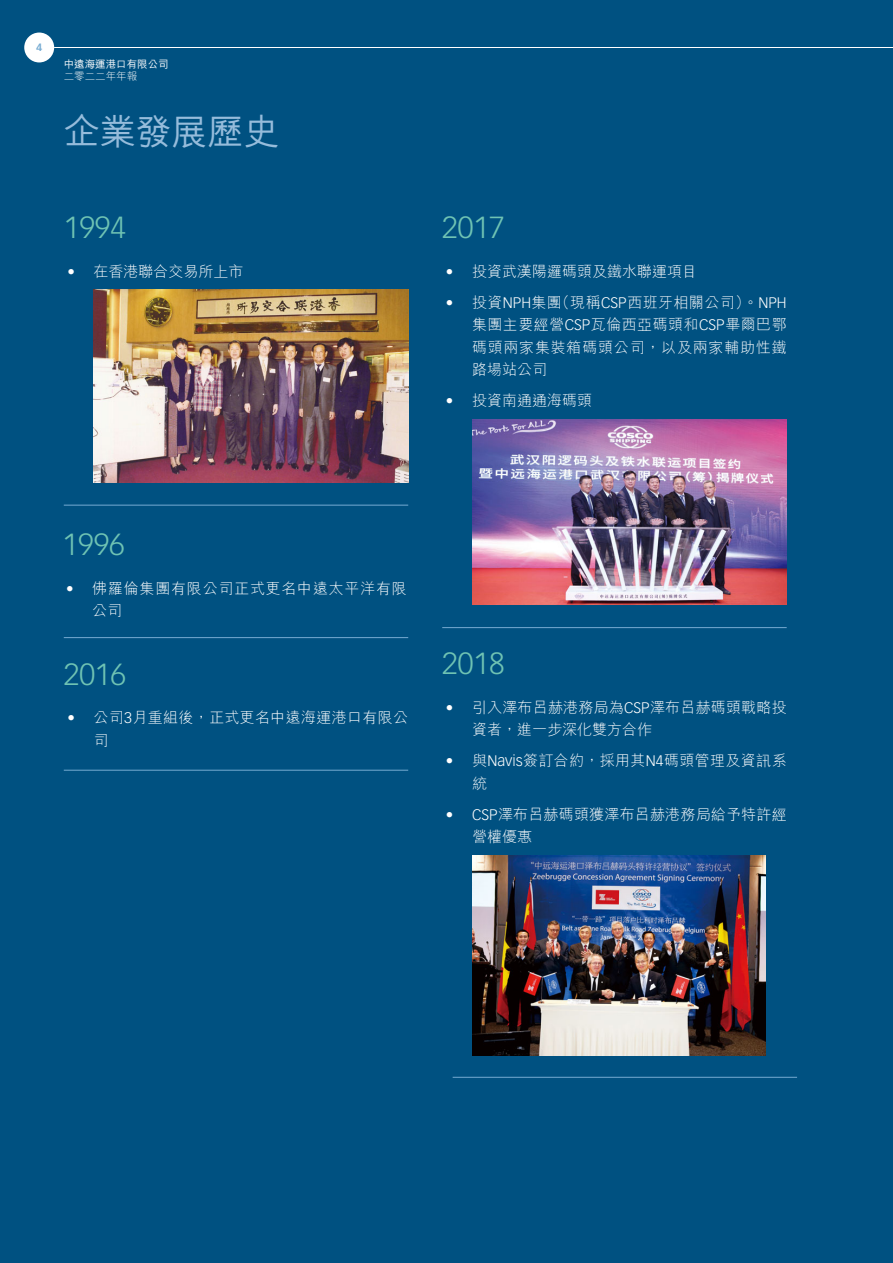
<style>
.page{position:relative;width:893px;height:1263px;background:#005181}
.page>*{position:absolute;margin:0;border:0;box-sizing:border-box;transform-origin:0 0}
.t1{font:36px "M Hei HK Medium E Ten B5 H";color:#96bcdb}
.t2{font:300 30px "Vectora LT Std";color:#6fc3b3}
.t3{font:15px/22.5px "M Hei HK Light E Ten B5 H";letter-spacing:.025em;color:#fff}
.t4{font:15px "M Hei HK Light E Ten B5 H";color:#fff}
.t5{font:15px/22.5px "M Hei HK Light E Ten B5 H";letter-spacing:.05em;color:#fff}
.t6{font:10.5px "M Hei HK Medium E Ten B5 H";color:#fff}
.t7{font:10.5px "M Hei HK Light E Ten B5 H";color:#fff}
.t8{font:700 10.5px "Vectora LT Std";color:#76abd2}
.s1{font-family:"Vectora LT Std";font-weight:300}
</style>
<div class="page">
<hr style="left:54px;top:47px;width:839px;height:1px;background:#fff">
<div style="left:24px;top:33px;width:30px;height:29px;background:#fff;border-radius:50%"></div>
<img style="left:94px;top:290px;width:314px;height:193px">
<img style="left:472px;top:855px;width:293px;height:200px">
<img style="left:472px;top:419px;width:314px;height:186px">
<hr style="left:64px;top:505px;width:344px;height:1px;background:#76abd2">
<hr style="left:64px;top:637px;width:344px;height:1px;background:#76abd2">
<hr style="left:442px;top:627px;width:345px;height:1px;background:#76abd2">
<hr style="left:453px;top:1077px;width:344px;height:1px;background:#76abd2">
<hr style="left:64px;top:770px;width:344px;height:1px;background:#76abd2">
<p class="t8" style="left:36px;top:42px;width:8px">4</p>
<p class="t6" style="left:64px;top:60px;width:106px">中遠海運港口有限公司</p>
<p class="t7" style="left:64px;top:72px;width:75px">二零二二年年報</p>
<h1 class="t1" style="left:64px;top:118px;width:217px">企業發展歷史</h1>
<h2 class="t2" style="left:64px;top:213px;width:64px">1994</h2>
<p class="t4" style="left:68px;top:265px;width:178px"><span class="s1">•</span> 在香港聯合交易所上市</p>
<h2 class="t2" style="left:442px;top:213px;width:64px">2017</h2>
<p class="t4" style="left:446px;top:265px;width:252px"><span class="s1">•</span> 投資武漢陽邏碼頭及鐵水聯運項目</p>
<p class="t3" style="left:472px;top:293px;width:316px;text-align:justify;text-indent:-26px"><span class="s1">•</span> 投資<span class="s1">NPH</span>集團（現稱<span class="s1">CSP</span>西班牙相關公司）。<span class="s1">NPH</span>集團主要經營<span class="s1">CSP</span>瓦倫西亞碼頭和<span class="s1">CSP</span>畢爾巴鄂碼頭兩家集裝箱碼頭公司，以及兩家輔助性鐵路場站公司</p>
<p class="t4" style="left:446px;top:395px;width:148px"><span class="s1">•</span> 投資南通通海碼頭</p>
<h2 class="t2" style="left:63px;top:530px;width:64px">1996</h2>
<p class="t5" style="left:92px;top:579px;width:316px;text-indent:-26px"><span class="s1">•</span> 佛羅倫集團有限公司正式更名中遠太平洋有限公司</p>
<h2 class="t2" style="left:64px;top:660px;width:64px">2016</h2>
<p class="t3" style="left:94px;top:708px;width:316px;text-indent:-26px"><span class="s1">•</span> 公司<span class="s1">3</span>月重組後，正式更名中遠海運港口有限公司</p>
<h2 class="t2" style="left:442px;top:649px;width:64px">2018</h2>
<p class="t3" style="left:472px;top:698px;width:316px;text-indent:-26px"><span class="s1">•</span> 引入澤布呂赫港務局為<span class="s1">CSP</span>澤布呂赫碼頭戰略投資者，進一步深化雙方合作</p>
<p class="t3" style="left:472px;top:751px;width:316px;text-indent:-26px"><span class="s1">•</span> 與<span class="s1">Navis</span>簽訂合約，採用其<span class="s1">N4</span>碼頭管理及資訊系統</p>
<p class="t3" style="left:472px;top:805px;width:316px;text-indent:-26px"><span class="s1">• CSP</span>澤布呂赫碼頭獲澤布呂赫港務局給予特許經營權優惠</p>
</div>
